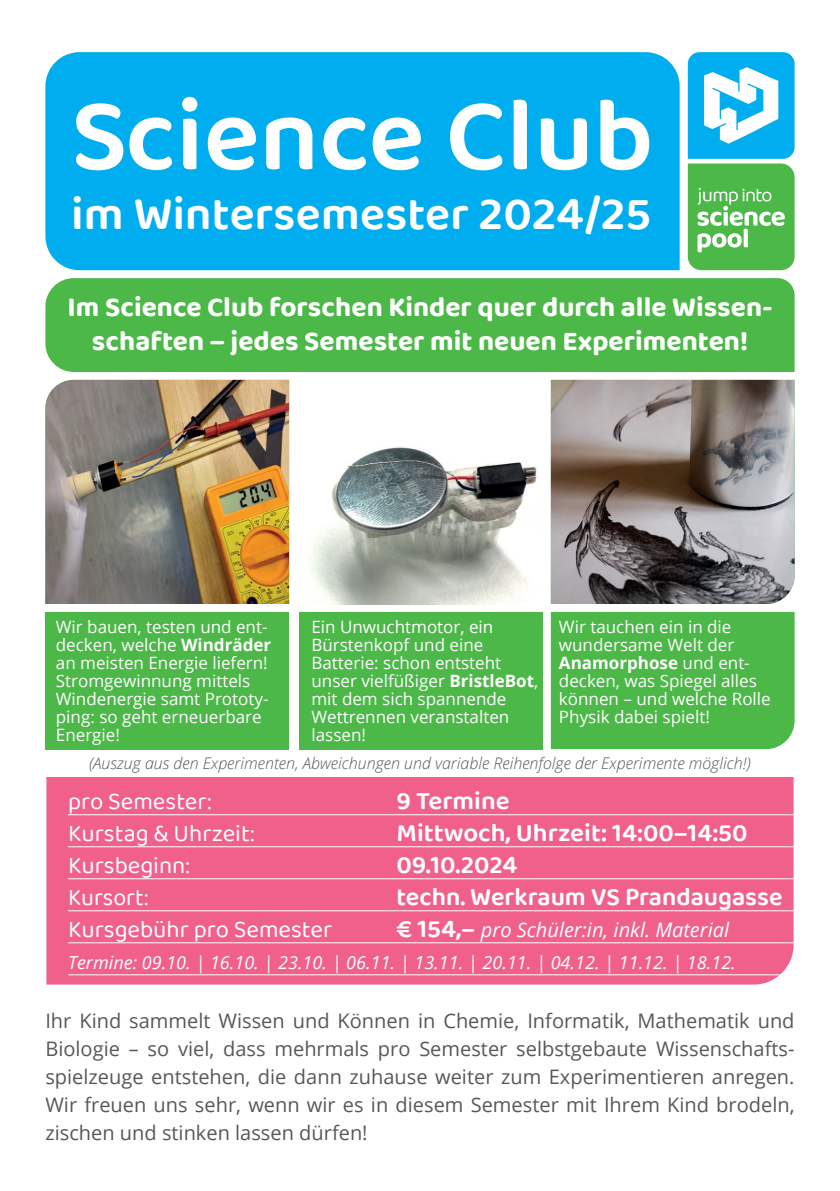
<style>
.page{position:relative;width:840px;height:1191px;background:#fff}
.page>*{position:absolute;margin:0;border:0;box-sizing:border-box;transform-origin:0 0}
.t1{font:600 104.8px "Baloo 2";color:#fff}
.t2{font:600 48px "Baloo 2";letter-spacing:.005em;color:#fff}
.t3{font:700 28px/34px "Baloo Tamma 2";color:#fff;text-align:center}
.t4{font:600 26px "Baloo Tamma 2";color:#fff}
.t5{font:24px "Baloo Tamma 2";color:#fff}
.t6{font:20px/28px "Open Sans";color:#57585a;text-align:justify}
.t7{font:italic 20px "Open Sans";color:#fff}
.t8{font:italic 18px "Open Sans";color:#fff}
.t9{font:17px/18px "Open Sans";color:#fff}
.t10{font:italic 300 16px "Open Sans";color:#57585a}
.s1{font-weight:700}
.s2{font-family:"Baloo Tamma 2";font-weight:600;font-style:normal;font-size:26px}
</style>
<div class="page">
<div style="left:46px;top:777px;width:747px;height:207px;background:#f0608b"></div>
<hr style="left:68px;top:814px;width:725px;height:1px;background:#fff">
<hr style="left:68px;top:846px;width:725px;height:1px;background:#fff">
<hr style="left:68px;top:878px;width:725px;height:1px;background:#fff">
<hr style="left:68px;top:910px;width:725px;height:1px;background:#fff">
<hr style="left:68px;top:942px;width:725px;height:1px;background:#fff">
<hr style="left:68px;top:974px;width:725px;height:1px;background:#fff">
<div style="left:45px;top:52px;width:634px;height:218px;background:#00aeef"></div>
<div style="left:45px;top:278px;width:749px;height:94px;background:#4cb848"></div>
<svg style="left:687px;top:52px;width:107px;height:218px"></svg>
<img style="left:309px;top:447px;width:228px;height:157px">
<img style="left:550px;top:380px;width:244px;height:224px">
<img style="left:45px;top:380px;width:244px;height:224px">
<div style="left:550px;top:612px;width:244px;height:137px;background:#4cb848"></div>
<div style="left:298px;top:612px;width:244px;height:137px;background:#4cb848"></div>
<div style="left:45px;top:612px;width:244px;height:137px;background:#4cb848"></div>
<h1 class="t1" style="left:71px;top:59px;width:583px">Science Club</h1>
<h2 class="t2" style="left:71px;top:178px;width:581px">im Wintersemester 2024/25</h2>
<h3 class="t3" style="left:67px;top:290px;width:706px">Im Science Club forschen Kinder quer durch alle Wissen&shy;schaften – jedes Semester mit neuen Experimenten!</h3>
<p class="t9" style="left:56px;top:617px;width:217px">Wir bauen, testen und ent&shy;decken, welche <span class="s1">Windräder </span>an meisten Energie liefern!<br>Stromgewinnung mittels<br>Windenergie samt Prototy&shy;ping: so geht erneuerbare<br>Energie!</p>
<p class="t9" style="left:311px;top:617px;width:228px">Ein Unwuchtmotor, ein<br>Bürstenkopf und eine<br>Batterie: schon entsteht unser vielfüßiger <span class="s1">BristleBot</span>, mit dem sich spannende<br>Wettrennen veranstalten lassen!</p>
<p class="t9" style="left:558px;top:617px;width:213px">Wir tauchen ein in die wundersame Welt der<br><span class="s1">Anamorphose</span> und ent&shy;decken, was Spiegel alles können – und welche Rolle<br>Physik dabei spielt!</p>
<p class="t10" style="left:89px;top:752px;width:662px">(Auszug aus den Experimenten, Abweichungen und variable Reihenfolge der Experimente möglich!)</p>
<h3 class="t5" style="left:68px;top:786px;width:145px">pro Semester:</h3>
<h3 class="t4" style="left:396px;top:784px;width:115px">9 Termine</h3>
<h3 class="t5" style="left:68px;top:818px;width:188px">Kurstag &amp; Uhrzeit:</h3>
<h3 class="t4" style="left:396px;top:816px;width:352px">Mittwoch, Uhrzeit: 14:00–14:50</h3>
<h3 class="t5" style="left:68px;top:850px;width:123px">Kursbeginn:</h3>
<h3 class="t4" style="left:396px;top:848px;width:122px">09.10.2024</h3>
<h3 class="t5" style="left:68px;top:882px;width:82px">Kursort:</h3>
<h3 class="t4" style="left:396px;top:880px;width:387px">techn. Werkraum VS Prandaugasse</h3>
<h3 class="t5" style="left:68px;top:914px;width:265px">Kursgebühr pro Semester</h3>
<p class="t7" style="left:396px;top:916px;width:334px"><span class="s2">€ 154,–</span> pro Schüler:in, inkl. Material</p>
<p class="t8" style="left:68px;top:950px;width:668px">Termine: 09.10. | 16.10. | 23.10. | 06.11. | 13.11. | 20.11. | 04.12. | 11.12. | 18.12.</p>
<p class="t6" style="left:45px;top:1006px;width:750px">Ihr Kind sammelt Wissen und Können in Chemie, Informatik, Mathematik und Biologie – so viel, dass mehrmals pro Semester selbstgebaute Wissenschafts&shy;spielzeuge entstehen, die dann zuhause weiter zum Experimentieren anregen.<br>Wir freuen uns sehr, wenn wir es in diesem Semester mit Ihrem Kind brodeln, zischen und stinken lassen dürfen!</p>
</div>
